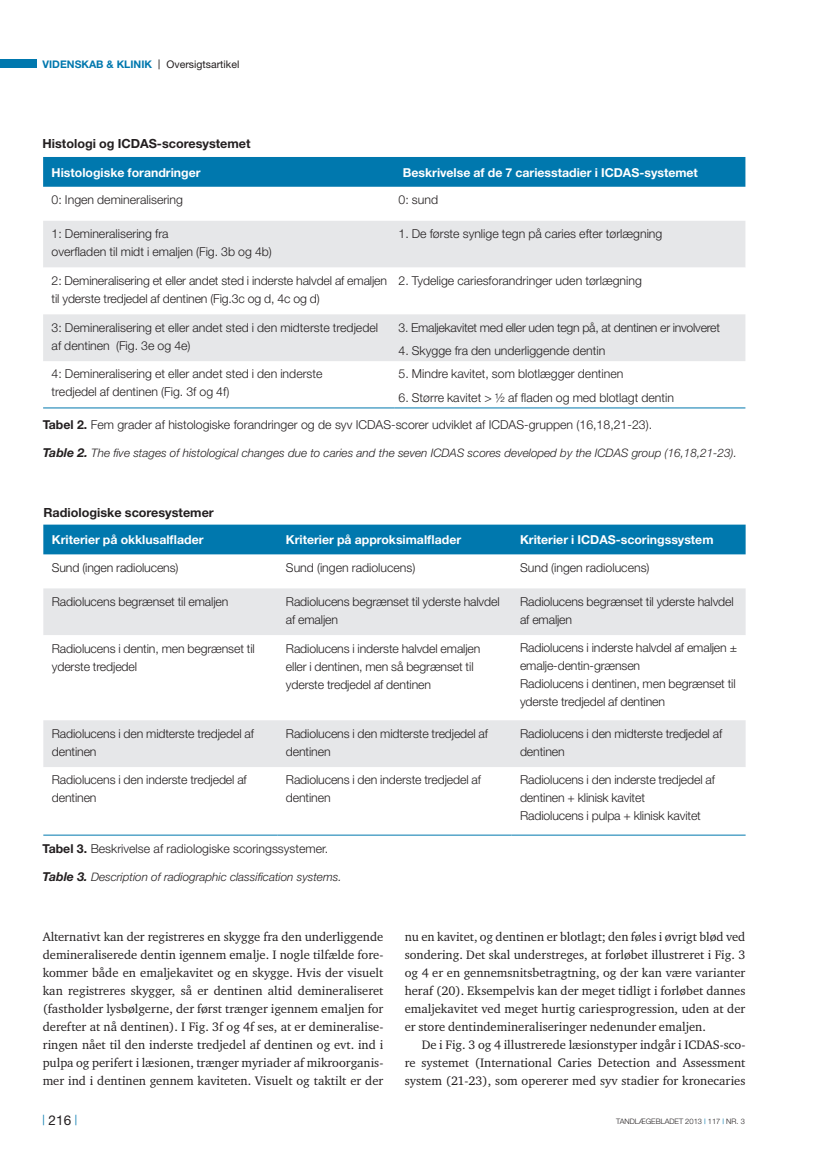
<style>
.page{position:relative;width:830px;height:1157px;background:#fff}
.page>*{position:absolute;margin:0;border:0;box-sizing:border-box;transform-origin:0 0}
.t1{font:13.5px "Helvetica Neue";color:#231f20}
.t2{font:12.6px/18px "Charter ITC";color:#231f20;text-align:justify}
.t3{font:700 12.6px "Helvetica Neue";color:#231f20}
.t4{font:300 12.3px/18px "Helvetica Neue LT Std";letter-spacing:-.01em;color:#231f20}
.t5{font:700 12.3px "Helvetica Neue";color:#fff}
.t6{font:300 12.3px "Helvetica Neue";color:#231f20}
.t7{font:italic 300 11.7px "Helvetica Neue";color:#231f20}
.t8{font:700 10.5px "Helvetica Neue";color:#0078ae}
.t9{font:300 7.5px "Helvetica Neue";color:#231f20}
.s1{font-family:"Arial";font-weight:400;color:#231f20}
.s2{font-weight:400;color:#231f20}
.s3{font-weight:700}
.s4{font-weight:700;font-size:12.3px}
.s5{font-weight:400;color:#0078ae}
</style>
<div class="page">
<div style="left:0;top:60px;width:37px;height:8px;background:#0078ae"></div>
<div style="left:43px;top:157px;width:702px;height:30px;background:#0078ae"></div>
<div style="left:43px;top:221px;width:702px;height:46px;background:#e6e7e9"></div>
<svg style="left:43px;top:407px;width:702px;height:1px"></svg>
<div style="left:43px;top:314px;width:702px;height:47px;background:#e6e7e9"></div>
<hr style="left:43px;top:408px;width:351px;height:1px;background:#0078ae">
<hr style="left:394px;top:408px;width:351px;height:1px;background:#0078ae">
<div style="left:43px;top:524px;width:702px;height:30px;background:#0078ae"></div>
<div style="left:43px;top:588px;width:702px;height:47px;background:#e6e7e9"></div>
<svg style="left:43px;top:834px;width:702px;height:1px"></svg>
<div style="left:43px;top:720px;width:702px;height:47px;background:#e6e7e9"></div>
<hr style="left:43px;top:835px;width:234px;height:1px;background:#0078ae">
<hr style="left:277px;top:835px;width:234px;height:1px;background:#0078ae">
<hr style="left:511px;top:835px;width:234px;height:1px;background:#0078ae">
<p class="t8" style="left:43px;top:58px;width:198px">videnskab &amp; klinik <span class="s1">|</span> <span class="s2">Oversigtsartikel</span></p>
<p class="t3" style="left:43px;top:136px;width:84px">Histologi og ICDAS</p>
<p class="t3" style="left:157px;top:136px;width:95px">-scoresystemet</p>
<p class="t5" style="left:52px;top:165px;width:150px">Histologiske forandringer</p>
<p class="t5" style="left:402px;top:165px;width:207px">Beskrivelse af de 7 cariesstadier i ICDAS</p>
<p class="t5" style="left:639px;top:165px;width:60px">-systemet</p>
<p class="t4" style="left:52px;top:190px;width:133px">0: Ingen demineralisering</p>
<p class="t4" style="left:398px;top:190px;width:41px">0: sund</p>
<p class="t4" style="left:52px;top:224px;width:222px">1: Demineralisering fra<br>overfladen til midt i emaljen (Fig. 3b og 4b)</p>
<p class="t4" style="left:398px;top:224px;width:265px">1. De første synlige tegn på caries efter tørlægning</p>
<p class="t4" style="left:52px;top:271px;width:337px">2: Demineralisering et eller andet sted i inderste halvdel af emaljen til yderste tredjedel af dentinen (Fig.3c og d, 4c og d)</p>
<p class="t4" style="left:398px;top:271px;width:245px">2. Tydelige cariesforandringer uden tørlægning</p>
<p class="t4" style="left:52px;top:318px;width:328px">3: Demineralisering et eller andet sted i den midterste tredjedel af dentinen (Fig. 3e og 4e)</p>
<p class="t4" style="left:398px;top:318px;width:323px">3. Emaljekavitet med eller uden tegn på, at dentinen er involveret</p>
<p class="t4" style="left:398px;top:341px;width:208px">4. Skygge fra den underliggende dentin</p>
<p class="t4" style="left:52px;top:365px;width:272px">4: Demineralisering et eller andet sted i den inderste tredjedel af dentinen (Fig. 3f og 4f)</p>
<p class="t4" style="left:398px;top:365px;width:226px">5. Mindre kavitet, som blotlægger dentinen</p>
<p class="t4" style="left:398px;top:388px;width:277px">6. Større kavitet &gt; ½ af fladen og med blotlagt dentin</p>
<p class="t6" style="left:43px;top:417px;width:610px"><span class="s3">Tabel 2.</span> Fem grader af histologiske forandringer og de syv ICDAS-scorer udviklet af ICDAS-gruppen (16,18,21-23).</p>
<p class="t7" style="left:43px;top:446px;width:695px"><span class="s4">Table 2.</span> The five stages of histological changes due to caries and the seven ICDAS scores developed by the ICDAS group (16,18,21-23).</p>
<p class="t3" style="left:44px;top:504px;width:172px">Radiologiske scoresystemer</p>
<p class="t5" style="left:52px;top:532px;width:153px">Kriterier på okklusalflader</p>
<p class="t5" style="left:286px;top:532px;width:177px">Kriterier på approksimalflader</p>
<p class="t5" style="left:520px;top:532px;width:66px">Kriterier i ICDAS</p>
<p class="t5" style="left:615px;top:532px;width:99px">-scoringssystem</p>
<p class="t4" style="left:52px;top:558px;width:128px">Sund (ingen radiolucens)</p>
<p class="t4" style="left:286px;top:558px;width:131px">Sund (ingen radiolucens)</p>
<p class="t4" style="left:520px;top:558px;width:131px">Sund (ingen radiolucens)</p>
<p class="t4" style="left:52px;top:592px;width:178px">Radiolucens begrænset til emaljen</p>
<p class="t4" style="left:286px;top:592px;width:215px">Radiolucens begrænset til yderste halvdel af emaljen</p>
<p class="t4" style="left:520px;top:592px;width:215px">Radiolucens begrænset til yderste halvdel af emaljen</p>
<p class="t4" style="left:52px;top:639px;width:204px">Radiolucens i dentin, men begrænset til yderste tredjedel</p>
<p class="t4" style="left:286px;top:639px;width:196px">Radiolucens i inderste halvdel emaljen eller i dentinen, men så begrænset til yderste tredjedel af dentinen</p>
<p class="t4" style="left:520px;top:639px;width:218px">Radiolucens i inderste halvdel af emaljen ± emalje-dentin-grænsen<br>Radiolucens i dentinen, men begrænset til yderste tredjedel af dentinen</p>
<p class="t4" style="left:52px;top:724px;width:203px">Radiolucens i den midterste tredjedel af dentinen</p>
<p class="t4" style="left:286px;top:724px;width:203px">Radiolucens i den midterste tredjedel af dentinen</p>
<p class="t4" style="left:520px;top:724px;width:203px">Radiolucens i den midterste tredjedel af dentinen</p>
<p class="t4" style="left:52px;top:770px;width:196px">Radiolucens i den inderste tredjedel af dentinen</p>
<p class="t4" style="left:286px;top:770px;width:196px">Radiolucens i den inderste tredjedel af dentinen</p>
<p class="t4" style="left:520px;top:770px;width:196px">Radiolucens i den inderste tredjedel af dentinen + klinisk kavitet<br>Radiolucens i pulpa + klinisk kavitet</p>
<p class="t6" style="left:43px;top:841px;width:287px"><span class="s3">Tabel 3.</span> Beskrivelse af radiologiske scoringssystemer.</p>
<p class="t7" style="left:43px;top:870px;width:300px"><span class="s4">Table 3.</span> Description of radiographic classification systems.</p>
<p class="t2" style="left:43px;top:927px;width:342px">Alternativt kan der registreres en skygge fra den underliggende demineraliserede dentin igennem emalje. I nogle tilfælde fore&shy;kommer både en emaljekavitet og en skygge. Hvis der visuelt kan registreres skygger, så er dentinen altid demineraliseret (fastholder lysbølgerne, der først trænger igennem emaljen for derefter at nå dentinen). I Fig. 3f og 4f ses, at er demineralise&shy;ringen nået til den inderste tredjedel af dentinen og evt. ind i pulpa og perifert i læsionen, trænger myriader af mikroorganis&shy;mer ind i dentinen gennem kaviteten. Visuelt og taktilt er der</p>
<p class="t2" style="left:404px;top:927px;width:342px">nu en kavitet, og dentinen er blotlagt; den føles i øvrigt blød ved sondering. Det skal understreges, at forløbet illustreret i Fig. 3 og 4 er en gennemsnitsbetragtning, og der kan være varianter heraf (20). Eksempelvis kan der meget tidligt i forløbet dannes emaljekavitet ved meget hurtig cariesprogression, uden at der er store dentindemineraliseringer nedenunder emaljen.</p>
<p class="t2" style="left:404px;top:1035px;width:342px;text-indent:17px">De i Fig. 3 og 4 illustrerede læsionstyper indgår i ICDAS-sco&shy;re systemet (International Caries Detection and Assessment system (21-23), som opererer med syv stadier for kronecaries</p>
<p class="t9" style="left:615px;top:1116px;width:130px">tandlægebladet 2013 <span class="s5">|</span> 117 <span class="s5">|</span> nr. 3</p>
<p class="t1" style="left:43px;top:1112px;width:36px"><sup>|</sup> 216 <sup>|</sup></p>
</div>
